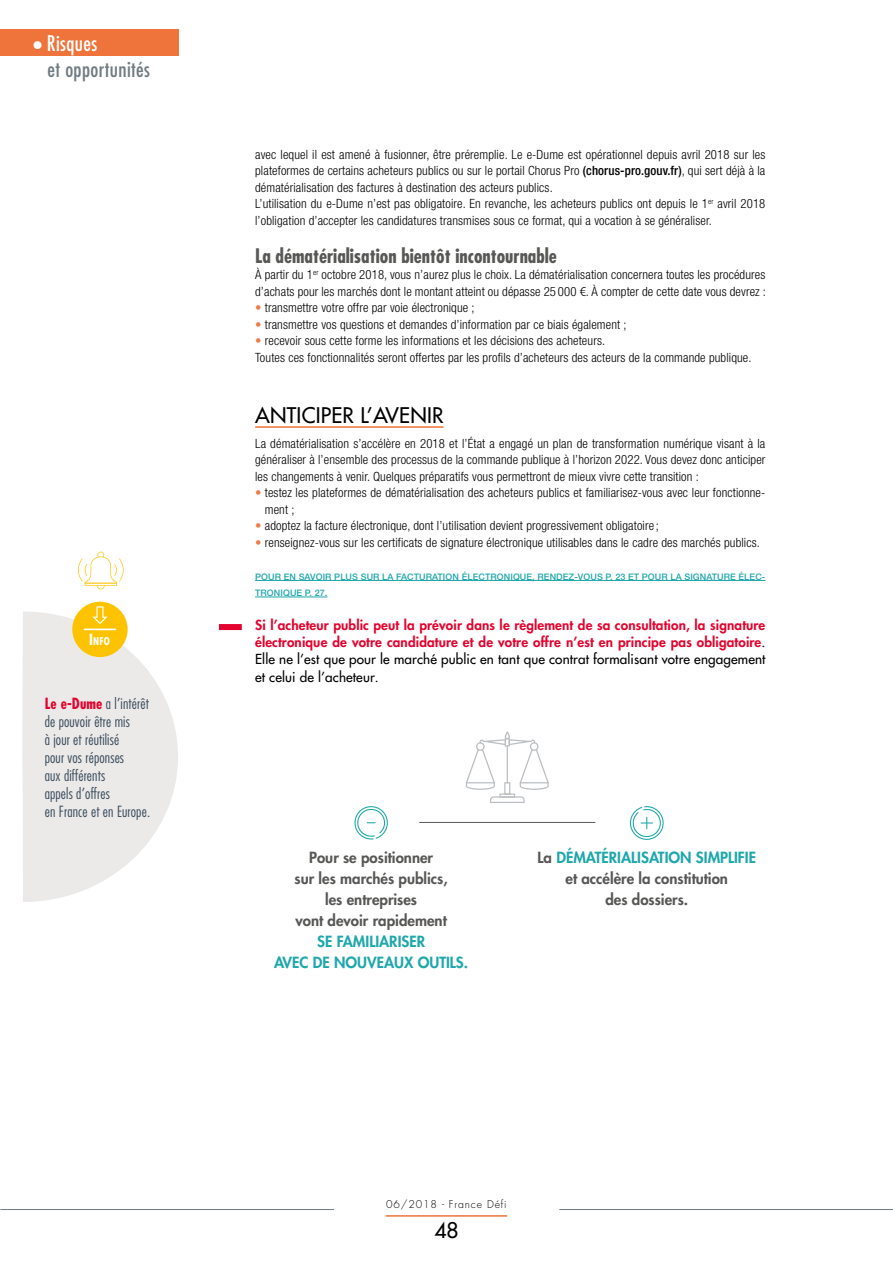
<style>
.page{position:relative;width:893px;height:1263px;background:#fff}
.page>*{position:absolute;margin:0;border:0;box-sizing:border-box;transform-origin:0 0}
.t1{font:21px "Futura";letter-spacing:.01em;color:#000}
.t2{font:condensed 21px "Futura";letter-spacing:.02em;color:#717c81}
.t3{font:condensed 21px "Futura";letter-spacing:.02em;color:#fff}
.t4{font:700 condensed 19.5px "Futura";color:#575756}
.t5{font:800 15px/21px "Futura";color:#575756;text-align:center}
.t6{font:300 condensed 15px/18px "Futura";letter-spacing:.01em;color:#394d5c}
.t7{font:800 15px/21px "Futura";color:#1ea7ac;text-align:center}
.t8{font:800 13.5px/17.2px "Futura LT";letter-spacing:.01em;color:#e4032e;text-align:justify}
.t9{font:300 condensed 12.75px/16.5px "Helvetica Neue";letter-spacing:.01em;color:#000}
.t10{font:300 10.5px "Futura";letter-spacing:.08em;color:#000}
.t11{font:700 condensed 10.5px "Futura";color:#fff}
.t12{font:500 9px/16.5px "Helvetica Neue";letter-spacing:.01em;color:#1ea7ac}
.s1{font-size:15px}
.s2{font-weight:700;color:#e4032e}
.s3{font-weight:500}
.s4{font-family:"Linotype Euro Font Ato F";font-weight:400;font-stretch:normal}
.s5{color:#ef7b47}
.s6{font-weight:400;color:#000}
.s7{color:#1ea7ac}
</style>
<div class="page">
<div style="left:0;top:29px;width:179px;height:26px;background:#ee743b"></div>
<hr style="left:0;top:1209px;width:334px;height:1px;background:#717c81">
<hr style="left:386px;top:1215px;width:121px;height:2px;background:#ee743b">
<hr style="left:559px;top:1209px;width:334px;height:1px;background:#717c81">
<svg style="left:22px;top:611px;width:156px;height:291px;fill:#ece9e9"></svg>
<div style="left:72px;top:602px;width:56px;height:55px;background:#fdc300;border-radius:50%"></div>
<hr style="left:84px;top:628px;width:32px;height:2px;background:#fff">
<svg style="left:92px;top:606px;width:16px;height:18px"></svg>
<hr style="left:255px;top:426px;width:189px;height:2px;background:#ee743b">
<hr style="left:255px;top:580px;width:510px;height:1px;background:#1ea7ac">
<hr style="left:255px;top:597px;width:72px;height:1px;background:#1ea7ac">
<svg style="left:466px;top:731px;width:83px;height:72px"></svg>
<hr style="left:507px;top:745px;width:1px;height:38px;background:#bbbfc3">
<hr style="left:419px;top:822px;width:176px;height:1px;background:#575756">
<svg style="left:354px;top:806px;width:34px;height:34px"></svg>
<svg style="left:629px;top:806px;width:35px;height:34px"></svg>
<svg style="left:78px;top:552px;width:46px;height:37px"></svg>
<div style="left:219px;top:624px;width:23px;height:6px;background:#e4032e"></div>
<h1 class="t3" style="left:33px;top:31px;width:65px">• Risques</h1>
<h1 class="t2" style="left:48px;top:56px;width:104px">et opportunités</h1>
<p class="t11" style="left:89px;top:635px;width:22px"><span class="s1">I</span>nfo</p>
<p class="t6" style="left:45px;top:694px;width:107px"><span class="s2">Le e-Dume</span> a l’intérêt de pouvoir être mis<br>à jour et réutilisé<br>pour vos réponses<br>aux différents<br>appels d’offres<br>en France et en Europe.</p>
<p class="t9" style="left:255px;top:146px;width:512px">avec lequel il est amené à fusionner, être préremplie. Le e-Dume est opérationnel depuis avril 2018 sur les plateformes de certains acheteurs publics ou sur le portail Chorus Pro <span class="s3">(chorus-pro.gouv.fr)</span>, qui sert déjà à la dématérialisation des factures à destination des acteurs publics.<br>L’utilisation du e-Dume n’est pas obligatoire. En revanche, les acheteurs publics ont depuis le 1<sup>er</sup> avril 2018 l’obligation d’accepter les candidatures transmises sous ce format, qui a vocation à se généraliser.</p>
<h2 class="t4" style="left:255px;top:243px;width:303px">La dématérialisation bientôt incontournable</h2>
<p class="t9" style="left:255px;top:266px;width:512px">À partir du 1<sup>er</sup> octobre 2018, vous n’aurez plus le choix. La dématérialisation concernera toutes les procédures d’achats pour les marchés dont le montant atteint ou dépasse 25 000 <span class="s4">u</span>. À compter de cette date vous devrez :</p>
<p class="t9" style="left:255px;top:299px;width:221px"><span class="s5">•</span> transmettre votre offre par voie électronique ;</p>
<p class="t9" style="left:255px;top:316px;width:373px"><span class="s5">•</span> transmettre vos questions et demandes d’information par ce biais également ;</p>
<p class="t9" style="left:255px;top:332px;width:498px"><span class="s5">•</span> recevoir sous cette forme les informations et les décisions des acheteurs.<br>Toutes ces fonctionnalités seront offertes par les profils d’acheteurs des acteurs de la commande publique.</p>
<h1 class="t1" style="left:255px;top:401px;width:190px">ANTICIPER L’AVENIR</h1>
<p class="t9" style="left:255px;top:435px;width:512px;text-align:justify">La dématérialisation s’accélère en 2018 et l’État a engagé un plan de transformation numérique visant à la généraliser à l’ensemble des processus de la commande publique à l’horizon 2022. Vous devez donc anticiper les changements à venir. Quelques préparatifs vous permettront de mieux vivre cette transition :</p>
<p class="t9" style="left:265px;top:484px;width:502px;text-indent:-10px"><span class="s5">•</span> testez les plateformes de dématérialisation des acheteurs publics et familiarisez-vous avec leur fonctionne&shy;ment ;</p>
<p class="t9" style="left:255px;top:517px;width:405px"><span class="s5">•</span> adoptez la facture électronique, dont l’utilisation devient progressivement obligatoire ;</p>
<p class="t9" style="left:255px;top:534px;width:506px"><span class="s5">•</span> renseignez-vous sur les certificats de signature électronique utilisables dans le cadre des marchés publics.</p>
<p class="t12" style="left:255px;top:568px;width:512px">POUR EN SAVOIR PLUS SUR LA FACTURATION ÉLECTRONIQUE, RENDEZ-VOUS P. 23 ET POUR LA SIGNATURE ÉLEC-<br>TRONIQUE P. 27.</p>
<p class="t8" style="left:255px;top:616px;width:512px">Si l’acheteur public peut la prévoir dans le règlement de sa consultation, la signature électronique de votre candidature et de votre offre n’est en principe pas obligatoire<span class="s6">.<br>Elle ne l’est que pour le marché public en tant que contrat formalisant votre engagement et celui de l’acheteur.</span></p>
<p class="t5" style="left:295px;top:847px;width:155px">Pour se positionner<br>sur les marchés publics, les entreprises<br>vont devoir rapidement</p>
<p class="t7" style="left:274px;top:931px;width:196px">SE FAMILIARISER<br>AVEC DE NOUVEAUX OUTILS.</p>
<p class="t5" style="left:537px;top:847px;width:220px">La <span class="s7">DÉMATÉRIALISATION SIMPLIFIE </span>et accélère la constitution<br>des dossiers.</p>
<p class="t10" style="left:386px;top:1198px;width:122px">06/2018 - France Défi</p>
<h1 class="t1" style="left:434px;top:1216px;width:26px">48</h1>
</div>
